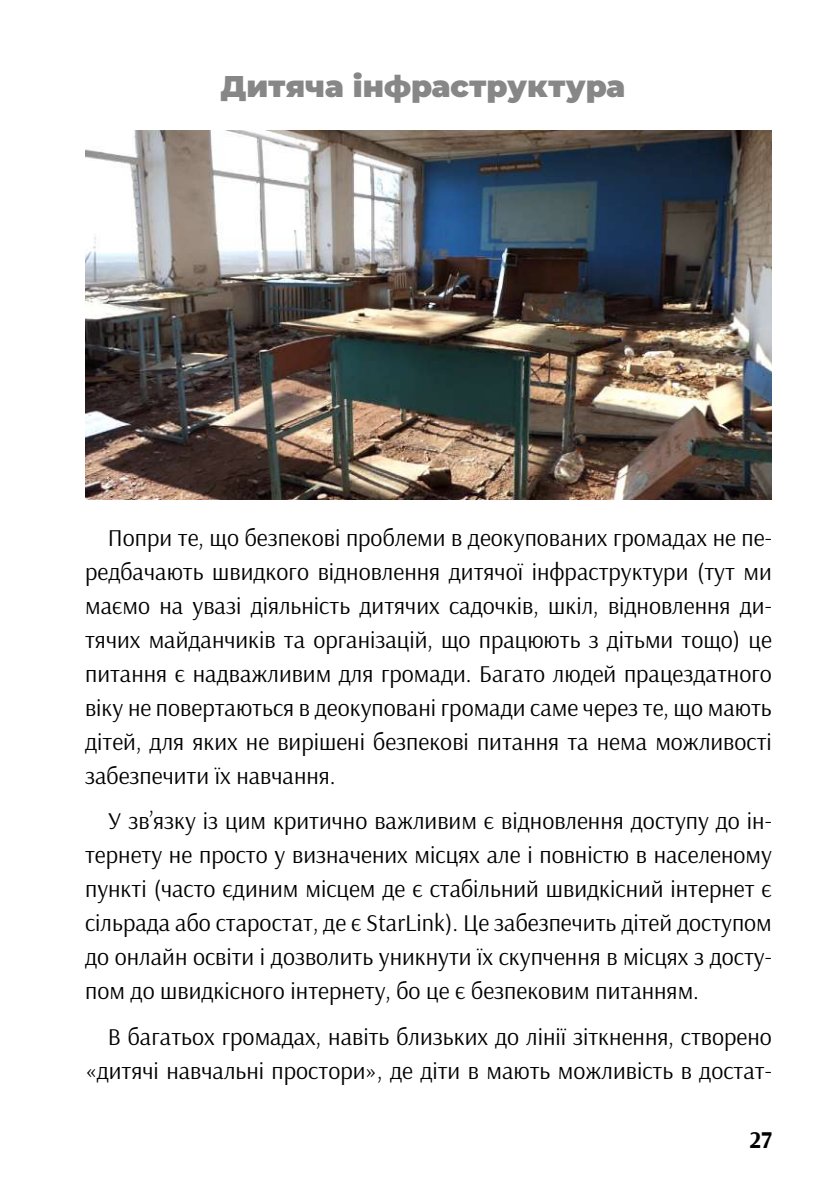
<style>
.page{position:relative;width:840px;height:1191px;background:#fff}
.page>*{position:absolute;margin:0;border:0;box-sizing:border-box;transform-origin:0 0}
.t1{font:100 30px "Montserrat";color:#878787}
.t2{font:24px/34px "Arsenal";color:#000;text-align:justify}
.t3{font:700 24px "Arsenal";color:#000}
</style>
<div class="page">
<img style="left:85px;top:130px;width:686px;height:369px">
<p class="t1" style="left:220px;top:66px;width:406px">Дитяча інфраструктура</p>
<p class="t2" style="left:85px;top:520px;width:687px;text-indent:23px">Попри те, що безпекові проблеми в деокупованих громадах не пе&shy;редбачають швидкого відновлення дитячої інфраструктури (тут ми маємо на увазі діяльність дитячих садочків, шкіл, відновлення ди&shy;тячих майданчиків та організацій, що працюють з дітьми тощо) це питання є надважливим для громади. Багато людей працездатного віку не повертаються в деокуповані громади саме через те, що мають дітей, для яких не вирішені безпекові питання та нема можливості забезпечити їх навчання.</p>
<p class="t2" style="left:85px;top:803px;width:687px;text-indent:23px">У зв’язку із цим критично важливим є відновлення доступу до ін&shy;тернету не просто у визначених місцях але і повністю в населеному пункті (часто єдиним місцем де є стабільний швидкісний інтернет є сільрада або старостат, де є StarLink). Це забезпечить дітей доступом до онлайн освіти і дозволить уникнути їх скупчення в місцях з досту&shy;пом до швидкісного інтернету, бо це є безпековим питанням.</p>
<p class="t2" style="left:85px;top:1019px;width:687px;text-align:right">В багатьох громадах, навіть близьких до лінії зіткнення, створено «дитячі навчальні простори», де діти в мають можливість в достат-</p>
<p class="t3" style="left:749px;top:1123px;width:24px">27</p>
</div>
